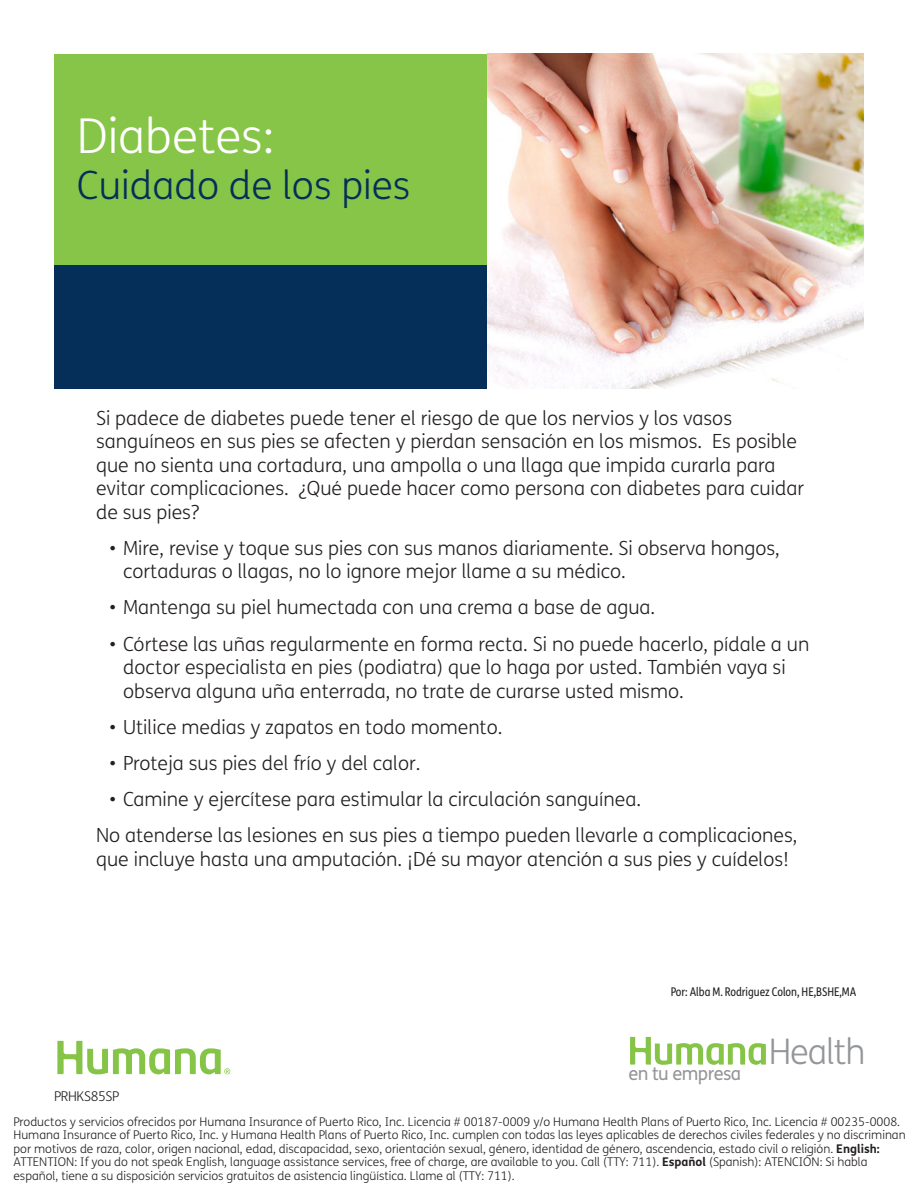
<style>
.page{position:relative;width:918px;height:1188px;background:#fff}
.page>*{position:absolute;margin:0;border:0;box-sizing:border-box;transform-origin:0 0}
.t1{font:300 48px "FS Humana";color:#fff}
.t2{font:300 39px "FS Humana";color:#052e59}
.t3{font:300 35.25px "FS Humana";letter-spacing:-.03em;color:#939598}
.t4{font:300 19.5px/23.4px "FS Humana";color:#231f20}
.t5{font:18.75px "FS Humana";letter-spacing:-.03em;color:#939598}
.t6{font:300 13.5px "FS Humana";letter-spacing:-.02em;color:#231f20}
.t7{font:300 12px/13.5px "FS Humana";color:#231f20}
.t8{font:12px "FS Humana Condensed";color:#231f20;scale:.95 1}
.s1{font-weight:700}
</style>
<div class="page">
<div style="left:54px;top:54px;width:437px;height:287px;background:#86c547"></div>
<div style="left:54px;top:266px;width:436px;height:123px;background:#052e59"></div>
<svg style="left:57px;top:1041px;width:173px;height:33px"></svg>
<svg style="left:630px;top:1037px;width:136px;height:28px"></svg>
<img style="left:487px;top:54px;width:377px;height:335px">
<h1 class="t1" style="left:77px;top:103px;width:199px">Diabetes:</h1>
<h2 class="t2" style="left:77px;top:159px;width:335px">Cuidado de los pies</h2>
<p class="t4" style="left:96px;top:406px;width:710px">Si padece de diabetes puede tener el riesgo de que los nervios y los vasos sanguíneos en sus pies se afecten y pierdan sensación en los mismos. Es posible que no sienta una cortadura, una ampolla o una llaga que impida curarla para evitar complicaciones. ¿Qué puede hacer como persona con diabetes para cuidar de sus pies?</p>
<p class="t4" style="left:123px;top:536px;width:658px;text-indent:-13px">• Mire, revise y toque sus pies con sus manos diariamente. Si observa hongos, cortaduras o llagas, no lo ignore mejor llame a su médico.</p>
<p class="t4" style="left:110px;top:595px;width:547px">• Mantenga su piel humectada con una crema a base de agua.</p>
<p class="t4" style="left:123px;top:632px;width:688px;text-indent:-13px">• Córtese las uñas regularmente en forma recta. Si no puede hacerlo, pídale a un doctor especialista en pies (podiatra) que lo haga por usted. También vaya si observa alguna uña enterrada, no trate de curarse usted mismo.</p>
<p class="t4" style="left:110px;top:715px;width:394px">• Utilice medias y zapatos en todo momento.</p>
<p class="t4" style="left:110px;top:751px;width:312px">• Proteja sus pies del frío y del calor.</p>
<p class="t4" style="left:96px;top:781px;width:703px;line-height:36.3px;text-indent:14px">• Camine y ejercítese para estimular la circulación sanguínea.<br>No atenderse las lesiones en sus pies a tiempo pueden llevarle a complicaciones,</p>
<p class="t4" style="left:96px;top:847px;width:695px">que incluye hasta una amputación. ¡Dé su mayor atención a sus pies y cuídelos!</p>
<p class="t8" style="left:671px;top:984px;width:197px">Por: Alba M. Rodriguez Colon, HE,BSHE,MA</p>
<p class="t6" style="left:54px;top:1087px;width:67px">PRHKS85SP</p>
<p class="t5" style="left:628px;top:1060px;width:114px">en tu empresa</p>
<h3 class="t3" style="left:769px;top:1028px;width:98px">Health</h3>
<p class="t7" style="left:14px;top:1115px;width:894px">Productos y servicios ofrecidos por Humana Insurance of Puerto Rico, Inc. Licencia # 00187-0009 y/o Humana Health Plans of Puerto Rico, Inc. Licencia # 00235-0008.<br>Humana Insurance of Puerto Rico, Inc. y Humana Health Plans of Puerto Rico, Inc. cumplen con todas las leyes aplicables de derechos civiles federales y no discriminan por motivos de raza, color, origen nacional, edad, discapacidad, sexo, orientación sexual, género, identidad de género, ascendencia, estado civil o religión. <span class="s1">English:<br></span>ATTENTION: If you do not speak English, language assistance services, free of charge, are available to you. Call (TTY: 711). <span class="s1">Español</span> (Spanish): ATENCIÓN: Si habla español, tiene a su disposición servicios gratuitos de asistencia lingüística. Llame al (TTY: 711).</p>
</div>
